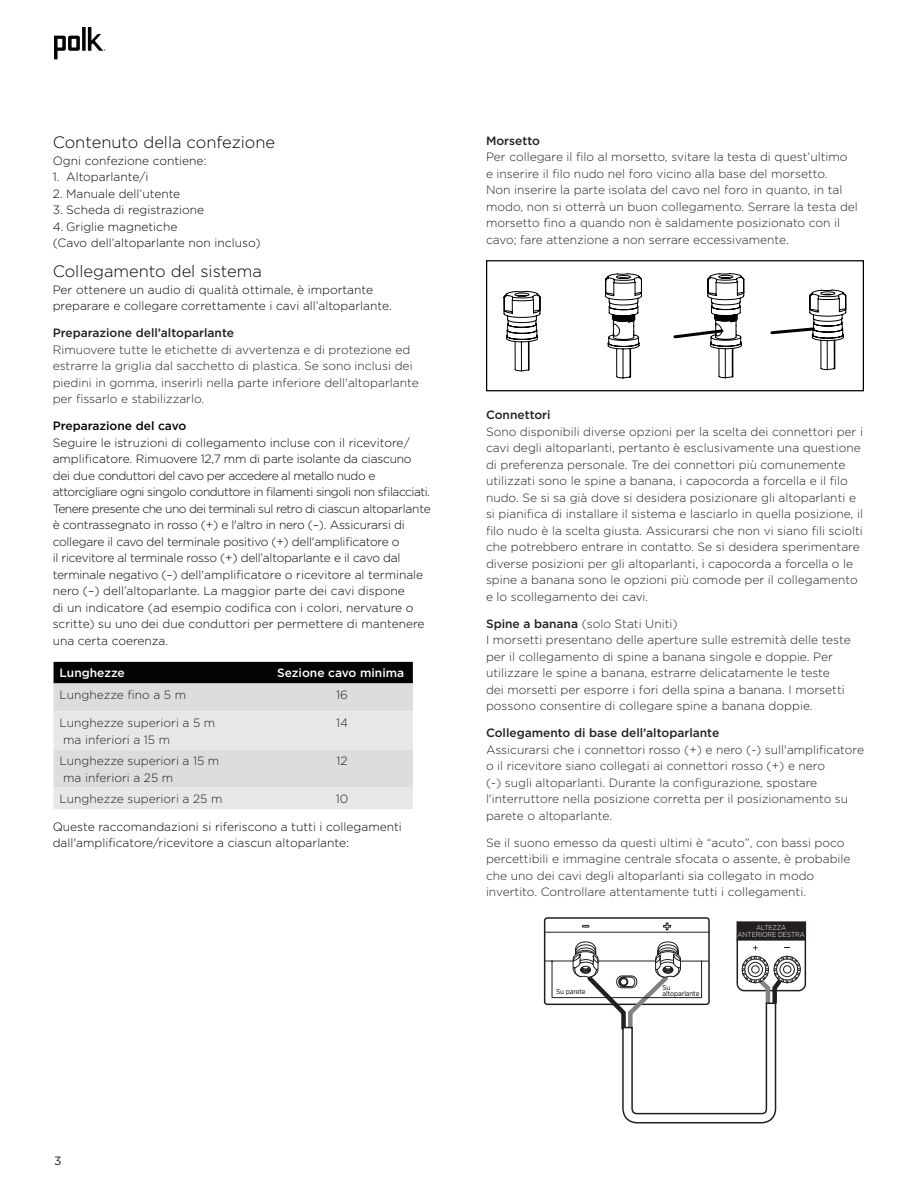
<style>
.page{position:relative;width:918px;height:1188px;background:#fff}
.page>*{position:absolute;margin:0;border:0;box-sizing:border-box;transform-origin:0 0}
.t1{font:300 16.5px "Gotham";color:#040503}
.t2{font:300 12px/16.5px "Gotham";color:#231f20}
.t3{font:300 12px/16.5px "Gotham";letter-spacing:-.02em;color:#040503}
.t4{font:300 12px/16.5px "Gotham";color:#040503}
.t5{font:500 12px "Gotham";color:#231f20}
.t6{font:500 12px "Gotham";color:#fff}
.t7{font:500 12px "Gotham";color:#040503}
.t8{font:12px "Gotham";color:#231f20}
.Body{font:7.2px/6.8px "Gotham";letter-spacing:-.02em;color:#040503;scale:.9 1}
.t9{font:300 7.2px/7.5px "Gotham";letter-spacing:-.02em;color:#fff;text-align:center;scale:.9 1}
.s1{font-weight:500}
</style>
<div class="page">
<svg style="left:54px;top:27px;width:51px;height:32px"></svg>
<svg style="left:770px;top:289px;width:77px;height:81px"></svg>
<svg style="left:503px;top:273px;width:242px;height:106px"></svg>
<div style="left:486px;top:260px;width:378px;height:131px;border:1px solid #000"></div>
<svg style="left:54px;top:662px;width:359px;height:147px;background:#c1c2c3"></svg>
<div style="left:737px;top:933px;width:69px;height:58px;border:2px solid #231f20;border-radius:7px"></div>
<div style="left:544px;top:917px;width:166px;height:88px;border:2px solid #231f20;border-radius:3px"></div>
<div style="left:737px;top:922px;width:68px;height:18px;background:#231f20"></div>
<div style="left:737px;top:921px;width:69px;height:20px;border:2px solid #231f20"></div>
<div style="left:774px;top:956px;width:27px;height:27px;border:1px solid #231f20;border-radius:50%"></div>
<svg style="left:544px;top:922px;width:256px;height:202px"></svg>
<p class="t1" style="left:53px;top:132px;width:224px">Contenuto della confezione</p>
<p class="t4" style="left:53px;top:152px;width:155px">Ogni confezione contiene:</p>
<p class="t4" style="left:53px;top:168px;width:97px">1. Altoparlante/i</p>
<p class="t4" style="left:53px;top:185px;width:129px">2. Manuale dell’utente</p>
<p class="t4" style="left:53px;top:201px;width:153px">3. Scheda di registrazione</p>
<p class="t4" style="left:53px;top:218px;width:126px">4. Griglie magnetiche</p>
<p class="t4" style="left:53px;top:234px;width:209px">(Cavo dell’altoparlante non incluso)</p>
<p class="t1" style="left:53px;top:261px;width:211px">Collegamento del sistema</p>
<p class="t4" style="left:53px;top:281px;width:341px">Per ottenere un audio di qualità ottimale, è importante preparare e collegare correttamente i cavi all’altoparlante.</p>
<p class="t5" style="left:53px;top:325px;width:183px">Preparazione dell’altoparlante</p>
<p class="t2" style="left:53px;top:341px;width:367px">Rimuovere tutte le etichette di avvertenza e di protezione ed estrarre la griglia dal sacchetto di plastica. Se sono inclusi dei piedini in gomma, inserirli nella parte inferiore dell'altoparlante per fissarlo e stabilizzarlo.</p>
<p class="t7" style="left:53px;top:418px;width:135px">Preparazione del cavo</p>
<p class="t3" style="left:53px;top:434px;width:380px">Seguire le istruzioni di collegamento incluse con il ricevitore/ amplificatore. Rimuovere 12,7 mm di parte isolante da ciascuno dei due conduttori del cavo per accedere al metallo nudo e attorcigliare ogni singolo conduttore in filamenti singoli non sfilacciati.<br>Tenere presente che uno dei terminali sul retro di ciascun altoparlante è contrassegnato in rosso (+) e l'altro in nero (–). Assicurarsi di collegare il cavo del terminale positivo (+) dell'amplificatore o<br>il ricevitore al terminale rosso (+) dell’altoparlante e il cavo dal terminale negativo (–) dell'amplificatore o ricevitore al terminale nero (–) dell’altoparlante. La maggior parte dei cavi dispone<br>di un indicatore (ad esempio codifica con i colori, nervature o scritte) su uno dei due conduttori per permettere di mantenere una certa coerenza.</p>
<p class="t6" style="left:60px;top:665px;width:67px">Lunghezze</p>
<p class="t6" style="left:277px;top:665px;width:129px">Sezione cavo minima</p>
<p class="t2" style="left:60px;top:686px;width:128px">Lunghezze fino a 5 m</p>
<p class="t2" style="left:336px;top:686px;width:13px">16</p>
<p class="t2" style="left:63px;top:714px;width:154px;text-indent:-4px">Lunghezze superiori a 5 m ma inferiori a 15 m</p>
<p class="t2" style="left:336px;top:714px;width:13px">14</p>
<p class="t2" style="left:63px;top:752px;width:158px;text-indent:-4px">Lunghezze superiori a 15 m ma inferiori a 25 m</p>
<p class="t2" style="left:336px;top:752px;width:13px">12</p>
<p class="t2" style="left:60px;top:790px;width:164px">Lunghezze superiori a 25 m</p>
<p class="t2" style="left:336px;top:790px;width:14px">10</p>
<p class="t4" style="left:53px;top:818px;width:351px">Queste raccomandazioni si riferiscono a tutti i collegamenti dall'amplificatore/ricevitore a ciascun altoparlante:</p>
<p class="t5" style="left:486px;top:133px;width:56px">Morsetto</p>
<p class="t2" style="left:486px;top:148px;width:373px">Per collegare il filo al morsetto, svitare la testa di quest’ultimo<br>e inserire il filo nudo nel foro vicino alla base del morsetto.<br>Non inserire la parte isolata del cavo nel foro in quanto, in tal modo, non si otterrà un buon collegamento. Serrare la testa del morsetto fino a quando non è saldamente posizionato con il cavo; fare attenzione a non serrare eccessivamente.</p>
<p class="t5" style="left:486px;top:407px;width:66px">Connettori</p>
<p class="t2" style="left:486px;top:423px;width:378px">Sono disponibili diverse opzioni per la scelta dei connettori per i cavi degli altoparlanti, pertanto è esclusivamente una questione di preferenza personale. Tre dei connettori più comunemente utilizzati sono le spine a banana, i capocorda a forcella e il filo nudo. Se si sa già dove si desidera posizionare gli altoparlanti e si pianifica di installare il sistema e lasciarlo in quella posizione, il filo nudo è la scelta giusta. Assicurarsi che non vi siano fili sciolti che potrebbero entrare in contatto. Se si desidera sperimentare diverse posizioni per gli altoparlanti, i capocorda a forcella o le spine a banana sono le opzioni più comode per il collegamento e lo scollegamento dei cavi.</p>
<p class="t2" style="left:486px;top:615px;width:193px"><span class="s1">Spine a banana</span> (solo Stati Uniti)</p>
<p class="t2" style="left:486px;top:631px;width:366px">I morsetti presentano delle aperture sulle estremità delle teste per il collegamento di spine a banana singole e doppie. Per utilizzare le spine a banana, estrarre delicatamente le teste dei morsetti per esporre i fori della spina a banana. I morsetti possono consentire di collegare spine a banana doppie.</p>
<p class="t5" style="left:486px;top:725px;width:235px">Collegamento di base dell’altoparlante</p>
<p class="t2" style="left:486px;top:741px;width:380px">Assicurarsi che i connettori rosso (+) e nero (-) sull'amplificatore o il ricevitore siano collegati ai connettori rosso (+) e nero<br>(-) sugli altoparlanti. Durante la configurazione, spostare l'interruttore nella posizione corretta per il posizionamento su parete o altoparlante.</p>
<p class="t2" style="left:486px;top:834px;width:366px">Se il suono emesso da questi ultimi è “acuto”, con bassi poco percettibili e immagine centrale sfocata o assente, è probabile che uno dei cavi degli altoparlanti sia collegato in modo invertito. Controllare attentamente tutti i collegamenti.</p>
<p class="Body" style="left:556px;top:988px;width:34px">Su parete</p>
<p class="Body" style="left:663px;top:984px;width:42px">Su altoparlante</p>
<p class="t9" style="left:738px;top:923px;width:76px">ALTEZZA<br>ANTERIORE DESTRA</p>
<p class="t8" style="left:54px;top:1153px;width:9px">3</p>
</div>
